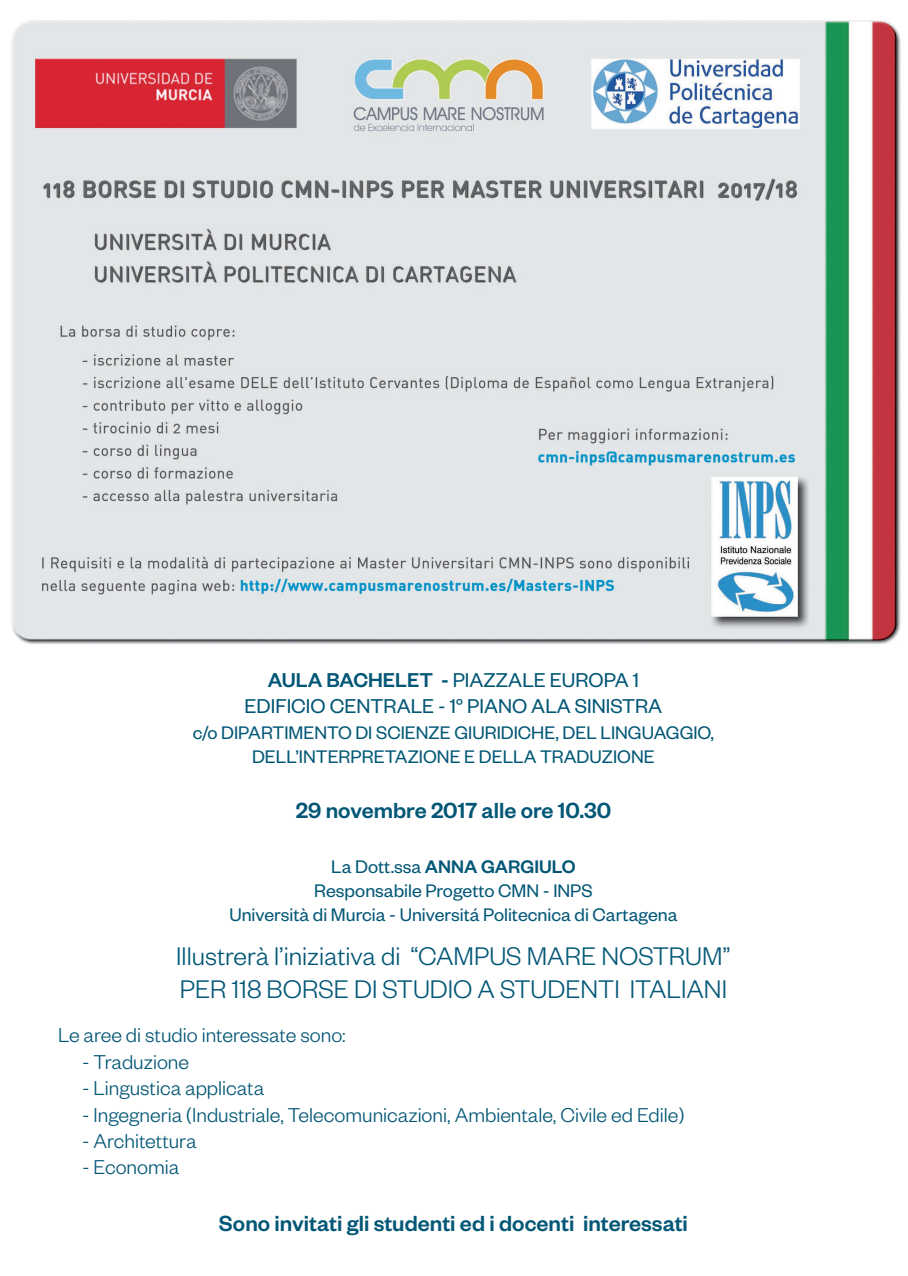
<style>
.page{position:relative;width:908px;height:1276px;background:#fff}
.page>*{position:absolute;margin:0;border:0;box-sizing:border-box;transform-origin:0 0}
.t1{font:300 28px/33.6px "Founders Grotesk";color:#035776}
.t2{font:500 24px "Founders Grotesk";color:#035776}
.t3{font:300 22px "Founders Grotesk";color:#035776}
.t4{font:22px/26.4px "Founders Grotesk";color:#035776;text-align:center}
.t5{font:20px/24px "Founders Grotesk";color:#035776;text-align:center}
.s1{font-weight:500}
</style>
<div class="page">
<img style="left:12px;top:19px;width:889px;height:626px">
<p class="t4" style="left:244px;top:669px;width:419px"><span class="s1">AULA BACHELET -</span> PIAZZALE EUROPA 1<br>EDIFICIO CENTRALE - 1° PIANO ALA SINISTRA</p>
<p class="t5" style="left:193px;top:722px;width:522px">c/o DIPARTIMENTO DI SCIENZE GIURIDICHE, DEL LINGUAGGIO,<br>DELL’INTERPRETAZIONE E DELLA TRADUZIONE</p>
<p class="t2" style="left:295px;top:803px;width:317px">29 novembre 2017 alle ore 10.30</p>
<p class="t5" style="left:229px;top:856px;width:449px">La Dott.ssa <span class="s1">ANNA GARGIULO<br></span>Responsabile Progetto CMN - INPS<br>Università di Murcia - Universitá Politecnica di Cartagena</p>
<h1 class="t1" style="left:176px;top:941px;width:555px">Illustrerà l’iniziativa di “CAMPUS MARE NOSTRUM”<br>PER 118 BORSE DI STUDIO A STUDENTI ITALIANI</h1>
<p class="t3" style="left:58px;top:1028px;width:289px">Le aree di studio interessate sono:</p>
<p class="t3" style="left:82px;top:1055px;width:109px">- Traduzione</p>
<p class="t3" style="left:82px;top:1081px;width:183px">- Lingustica applicata</p>
<p class="t3" style="left:82px;top:1107px;width:603px">- Ingegneria (Industriale, Telecomunicazioni, Ambientale, Civile ed Edile)</p>
<p class="t3" style="left:82px;top:1134px;width:116px">- Architettura</p>
<p class="t3" style="left:82px;top:1160px;width:99px">- Economia</p>
<p class="t2" style="left:219px;top:1215px;width:470px">Sono invitati gli studenti ed i docenti interessati</p>
</div>
